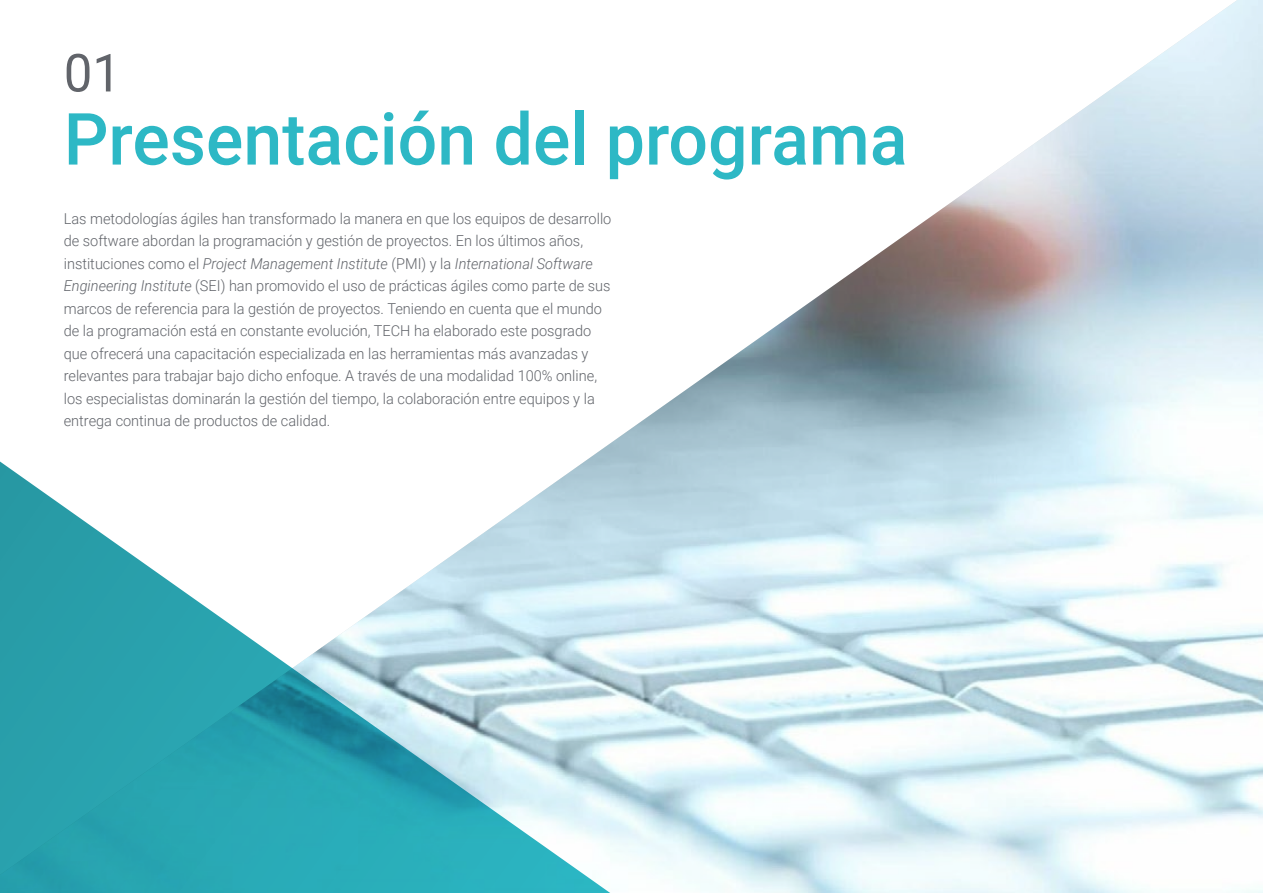
<style>
.page{position:relative;width:1263px;height:893px;background:#fff}
.page>*{position:absolute;margin:0;border:0;box-sizing:border-box;transform-origin:0 0}
.t1{font:500 72px "Roboto";color:#2db8c5}
.t2{font:52.5px "Roboto";color:#61646a}
.t3{font:300 15px/22.5px "Roboto";color:#61646a}
.s1{font-style:italic}
</style>
<div class="page">
<img style="left:607px;top:0;width:656px;height:893px">
<svg style="left:0;top:446px;width:640px;height:447px"></svg>
<h2 class="t2" style="left:64px;top:36px;width:59px">01</h2>
<h1 class="t1" style="left:64px;top:89px;width:845px">Presentación del programa</h1>
<p class="t3" style="left:64px;top:207px;width:549px">Las metodologías ágiles han transformado la manera en que los equipos de desarrollo de software abordan la programación y gestión de proyectos. En los últimos años, instituciones como el <span class="s1">Project Management Institute</span> (PMI) y la <span class="s1">International Software Engineering Institute</span> (SEI) han promovido el uso de prácticas ágiles como parte de sus marcos de referencia para la gestión de proyectos. Teniendo en cuenta que el mundo de la programación está en constante evolución, TECH ha elaborado este posgrado que ofrecerá una capacitación especializada en las herramientas más avanzadas y relevantes para trabajar bajo dicho enfoque. A través de una modalidad 100% online, los especialistas dominarán la gestión del tiempo, la colaboración entre equipos y la entrega continua de productos de calidad.</p>
</div>
